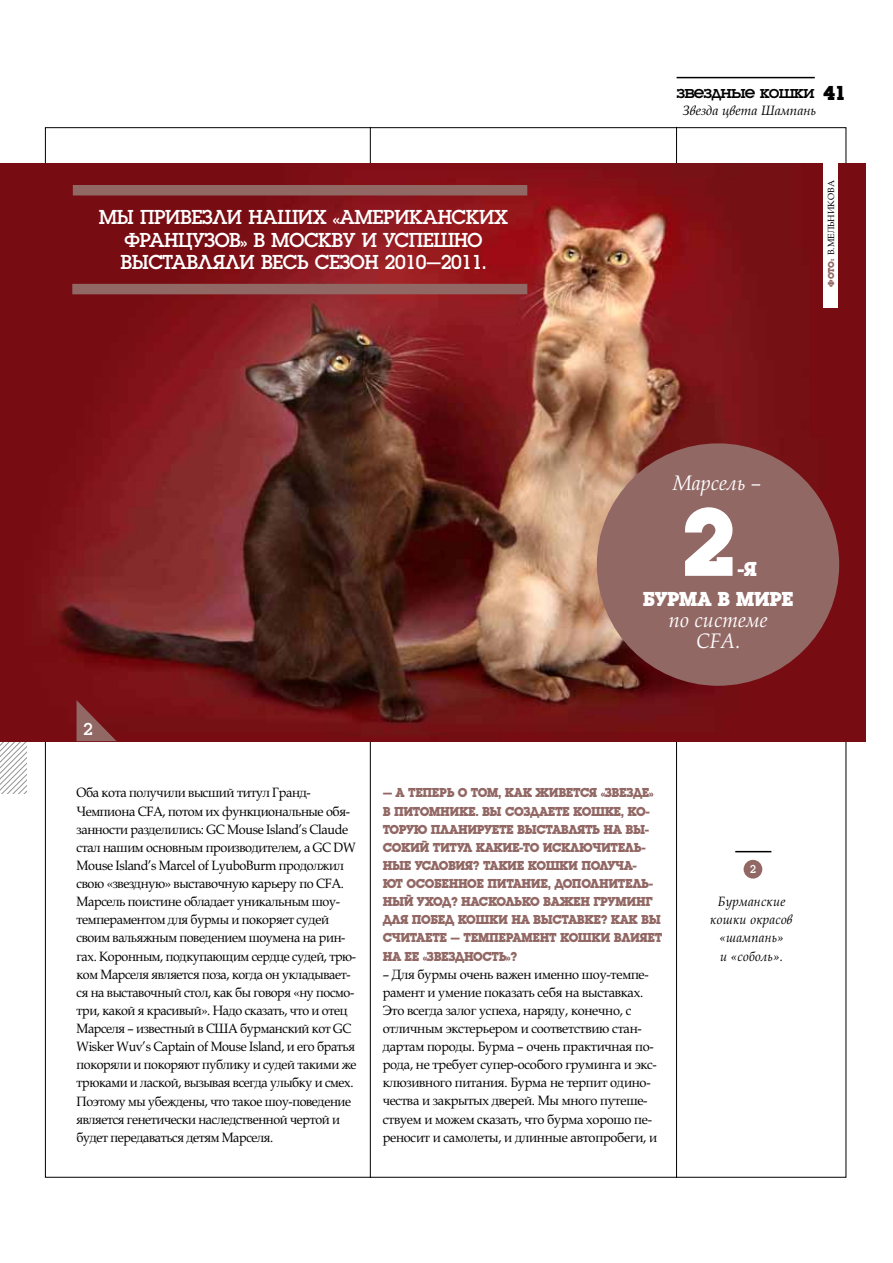
<style>
.page{position:relative;width:893px;height:1263px;background:#fff}
.page>*{position:absolute;margin:0;border:0;box-sizing:border-box;transform-origin:0 0}
.t1{font:700 100.5px "Dr Luga";color:#fff}
.t2{font:21px/22.5px "Dr Luga";letter-spacing:-.02em;color:#fff;text-align:center}
.t3{font:italic 21px/21px "Dr Book Antiqua";letter-spacing:.01em;color:#fff;text-align:center;scale:.95 1}
.t4{font:700 21px/30.2px "Dr Luga";letter-spacing:-.02em;color:#fff}
.t5{font:18px "Dr Luga";letter-spacing:-.05em;color:#000}
.t6{font:18px "Dr Luga";color:#fff}
.t7{font:13.5px/18.1px "Dr Book Antiqua";letter-spacing:-.03em;color:#000;scale:.94 1}
.t8{font:13.5px/18.1px "Dr Book Antiqua";letter-spacing:-.03em;color:#000;scale:.95 1}
.t9{font:700 13.5px/18.1px "Dr Luga";letter-spacing:-.03em;color:#926865;scale:.95 1}
.t10{font:italic 13.5px/18.1px "Dr Book Antiqua";letter-spacing:.02em;color:#000;text-align:center;scale:.95 1}
.t11{font:italic 13.5px "Dr Book Antiqua";color:#000}
.t12{font:12px "Dr Luga";color:#fff;scale:.95 1}
.t13{font:9px "Dr Book Antiqua";letter-spacing:.17em;color:#000}
.s1{font-weight:700;font-size:21px}
.s2{font-family:"Dr Luga";font-weight:700;color:#926865}
</style>
<div class="page">
<hr style="left:677px;top:77px;width:138px;height:1px;background:#000">
<hr style="left:676px;top:127px;width:1px;height:1051px;background:#000">
<hr style="left:370px;top:127px;width:1px;height:1051px;background:#000">
<div style="left:744px;top:860px;width:18px;height:18px;background:#926865;border-radius:50%"></div>
<hr style="left:735px;top:851px;width:36px;height:1px;background:#000">
<svg style="left:0;top:741px;width:27px;height:52px"></svg>
<img style="left:0;top:163px;width:865px;height:578px">
<svg style="left:77px;top:700px;width:40px;height:41px;background:#84393b"></svg>
<div style="left:597px;top:443px;width:242px;height:243px;background:#926865;border-radius:50%"></div>
<div style="left:823px;top:160px;width:15px;height:147px;background:#fff"></div>
<div style="left:73px;top:185px;width:454px;height:10px;background:#926865"></div>
<div style="left:72px;top:284px;width:455px;height:10px;background:#926865"></div>
<h2 class="t2" style="left:99px;top:206px;width:411px">Мы привезли наших «американских французов» в Москву и успешно выставляли весь сезон 2010–2011.</h2>
<h3 class="t6" style="left:83px;top:720px;width:11px">2</h3>
<h3 class="t5" style="left:676px;top:84px;width:171px">звездные кошки <span class="s1">41</span></h3>
<p class="t11" style="left:682px;top:103px;width:135px">Звезда цвета Шампань</p>
<p class="t13" style="left:826px;top:287px;width:105px;rotate:-90deg"><span class="s2">фото:</span> В.Мельникова</p>
<h2 class="t3" style="left:673px;top:472px;width:94px">Марсель –</h2>
<h1 class="t1" style="left:681px;top:491px;width:58px">2</h1>
<h2 class="t4" style="left:643px;top:554px;width:152px;text-indent:95px">-я бурма в мире</h2>
<h2 class="t3" style="left:669px;top:609px;width:105px">по системе<br>CFA.</h2>
<p class="t7" style="left:77px;top:784px;width:299px">Оба кота получили высший титул Гранд-Чемпиона CFA, потом их функциональные обя&shy;занности разделились: GC Mouse Island’s Claude стал нашим основным производителем, а GC DW Mouse Island’s Marcel of LyuboBurm продолжил свою «звездную» выставочную карьеру по CFA.<br>Марсель поистине обладает уникальным шоу&shy;темпераментом для бурмы и покоряет судей своим вальяжным поведением шоумена на рин&shy;гах. Коронным, подкупающим сердце судей, трю&shy;ком Марселя является поза, когда он укладывает&shy;ся на выставочный стол, как бы говоря «ну посмо&shy;три, какой я красивый». Надо сказать, что и отец Марселя – известный в США бурманский кот GC Wisker Wuv’s Captain of Mouse Island, и его братья покоряли и покоряют публику и судей такими же трюками и лаской, вызывая всегда улыбку и смех.<br>Поэтому мы убеждены, что такое шоу-поведение является генетически наследственной чертой и будет передаваться детям Марселя.</p>
<p class="t9" style="left:383px;top:784px;width:296px">– А теперь о том, как живется «звезде» в питомнике. Вы создаете кошке, ко&shy;торую планируете выставлять на вы&shy;сокий титул какие-то исключитель&shy;ные условия? Такие кошки получа-<br>ют особенное питание, дополнитель&shy;ный уход? Насколько важен груминг для побед кошки на выставке? Как вы считаете – темперамент кошки влияет на ее «звездность»?</p>
<p class="t8" style="left:383px;top:965px;width:290px">– Для бурмы очень важен именно шоу-темпе&shy;рамент и умение показать себя на выставках.<br>Это всегда залог успеха, наряду, конечно, с отличным экстерьером и соответствию стан&shy;дартам породы. Бурма – очень практичная по&shy;рода, не требует супер-особого груминга и экс&shy;клюзивного питания. Бурма не терпит одино&shy;чества и закрытых дверей. Мы много путеше&shy;ствуем и можем сказать, что бурма хорошо пе&shy;реносит и самолеты, и длинные автопробеги, и</p>
<p class="t12" style="left:750px;top:863px;width:8px">2</p>
<p class="t10" style="left:710px;top:892px;width:88px">Бурманские кошки окрасов «шампань»<br>и «соболь».</p>
</div>
